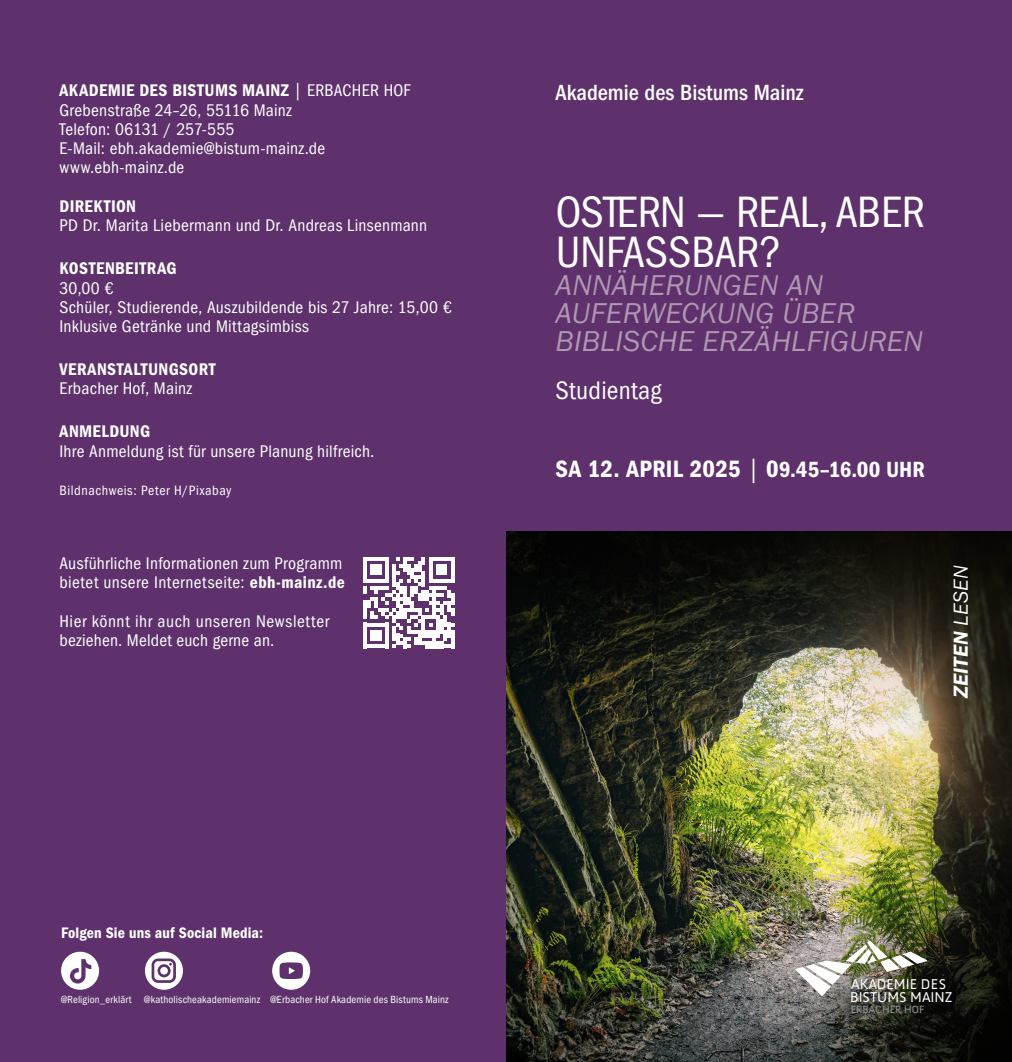
<style>
.page{position:relative;width:1012px;height:1062px;background:#5e316c}
.page>*{position:absolute;margin:0;border:0;box-sizing:border-box;transform-origin:0 0}
.t1{font:condensed 45.5px/40.2px "Franklin Gothic LT Pro";letter-spacing:-.02em;color:#fff}
.t2{font:29.75px/28px "Franklin Gothic URW Boo Ita";letter-spacing:.01em;color:#af98b1}
.t3{font:condensed 26.25px "Franklin Gothic LT Pro";letter-spacing:.01em;color:#fff}
.t4{font:24.5px "Franklin Gothic LT Pro Cn Dm";letter-spacing:.01em;color:#fff}
.t5{font:500 condensed 22.75px "Franklin Gothic LT Pro";color:#fff}
.t6{font:21px "Franklin Gothic URW Dem Ita";color:#fff}
.t7{font:condensed 17.5px/19.2px "Franklin Gothic LT Pro";letter-spacing:.015em;color:#fff}
.t8{font:17.5px "Franklin Gothic LT Pro Cn Dm";letter-spacing:.025em;color:#fff}
.t9{font:15.75px "Franklin Gothic LT Pro Cn Dm";letter-spacing:.01em;color:#fff}
.t10{font:14.53px/13.1px "Anivers";color:#fff}
.t11{font:condensed 14px "Franklin Gothic LT Pro";letter-spacing:.04em;color:#fff}
.t12{font:10.85px "Anivers";color:#939598}
.t13{font:condensed 10.67px "Franklin Gothic LT Pro";letter-spacing:.01em;color:#fff}
.s1{font-family:"Franklin Gothic LT Pro";font-stretch:condensed}
.s2{font-family:"Franklin Gothic LT Pro Cn Dm";font-stretch:normal}
.s3{font-family:"Franklin Gothic LT Pro";font-style:italic;font-stretch:condensed}
.s4{font-size:22.75px}
.s5{font-family:"Franklin Gothic URW Boo Ita"}
</style>
<div class="page">
<img style="left:506px;top:531px;width:506px;height:531px">
<svg style="left:363px;top:557px;width:91px;height:91px"></svg>
<svg style="left:61px;top:951px;width:38px;height:38px"></svg>
<svg style="left:272px;top:951px;width:38px;height:38px"></svg>
<svg style="left:145px;top:951px;width:38px;height:38px"></svg>
<img style="left:795px;top:940px;width:132px;height:56px">
<p class="t8" style="left:60px;top:81px;width:353px">AKADEMIE DES BISTUMS MAINZ <span class="s1">| ERBACHER HOF</span></p>
<p class="t7" style="left:60px;top:100px;width:267px">Grebenstraße 24–26, 55116 Mainz<br>Telefon: 06131 / 257-555<br>E-Mail: ebh.akademie@bistum-mainz.de www.ebh-mainz.de</p>
<p class="t8" style="left:60px;top:196px;width:78px">DIREKTION</p>
<p class="t7" style="left:60px;top:216px;width:369px">PD Dr. Marita Liebermann und Dr. Andreas Linsenmann</p>
<p class="t8" style="left:60px;top:258px;width:119px">KOSTENBEITRAG</p>
<p class="t7" style="left:60px;top:278px;width:394px">30,00 €<br>Schüler, Studierende, Auszubildende bis 27 Jahre: 15,00 €<br>Inklusive Getränke und Mittagsimbiss</p>
<p class="t8" style="left:60px;top:359px;width:158px">VERANSTALTUNGSORT</p>
<p class="t7" style="left:60px;top:379px;width:134px">Erbacher Hof, Mainz</p>
<p class="t8" style="left:60px;top:421px;width:92px">ANMELDUNG</p>
<p class="t7" style="left:60px;top:441px;width:316px">Ihre Anmeldung ist für unsere Planung hilfreich.</p>
<p class="t11" style="left:60px;top:483px;width:174px">Bildnachweis: Peter H/Pixabay</p>
<p class="t7" style="left:60px;top:554px;width:287px">Ausführliche Informationen zum Programm bietet unsere Internetseite: <span class="s2">ebh-mainz.de</span></p>
<p class="t7" style="left:60px;top:611px;width:271px">Hier könnt ihr auch unseren Newsletter beziehen. Meldet euch gerne an.</p>
<p class="t9" style="left:61px;top:923px;width:204px">Folgen Sie uns auf Social Media:</p>
<p class="t13" style="left:61px;top:993px;width:389px">@Religion_erklärt @katholischeakademiemainz @Erbacher Hof Akademie des Bistums Mainz</p>
<h3 class="t5" style="left:556px;top:80px;width:250px">Akademie des Bistums Mainz</h3>
<h1 class="t1" style="left:556px;top:192px;width:371px">OSTERN — REAL, ABER<br>UNFASSBAR?</h1>
<h2 class="t2" style="left:555px;top:270px;width:369px">ANNÄHERUNGEN AN<br>AUFERWECKUNG ÜBER<br>BIBLISCHE ERZÄHLFIGUREN</h2>
<h3 class="t3" style="left:556px;top:376px;width:108px">Studientag</h3>
<h3 class="t4" style="left:556px;top:455px;width:371px">SA 12. APRIL 2025 <span class="s3">|</span> 0<span class="s4">9.45–16.00 UHR</span></h3>
<p class="t6" style="left:947px;top:698px;width:135px;rotate:-90deg">ZEITEN <span class="s5">LESEN</span></p>
<p class="t10" style="left:850px;top:977px;width:104px">AKADEMIE DES<br>BISTUMS MAINZ</p>
<p class="t12" style="left:851px;top:1003px;width:75px">ERBACHER HOF</p>
</div>
